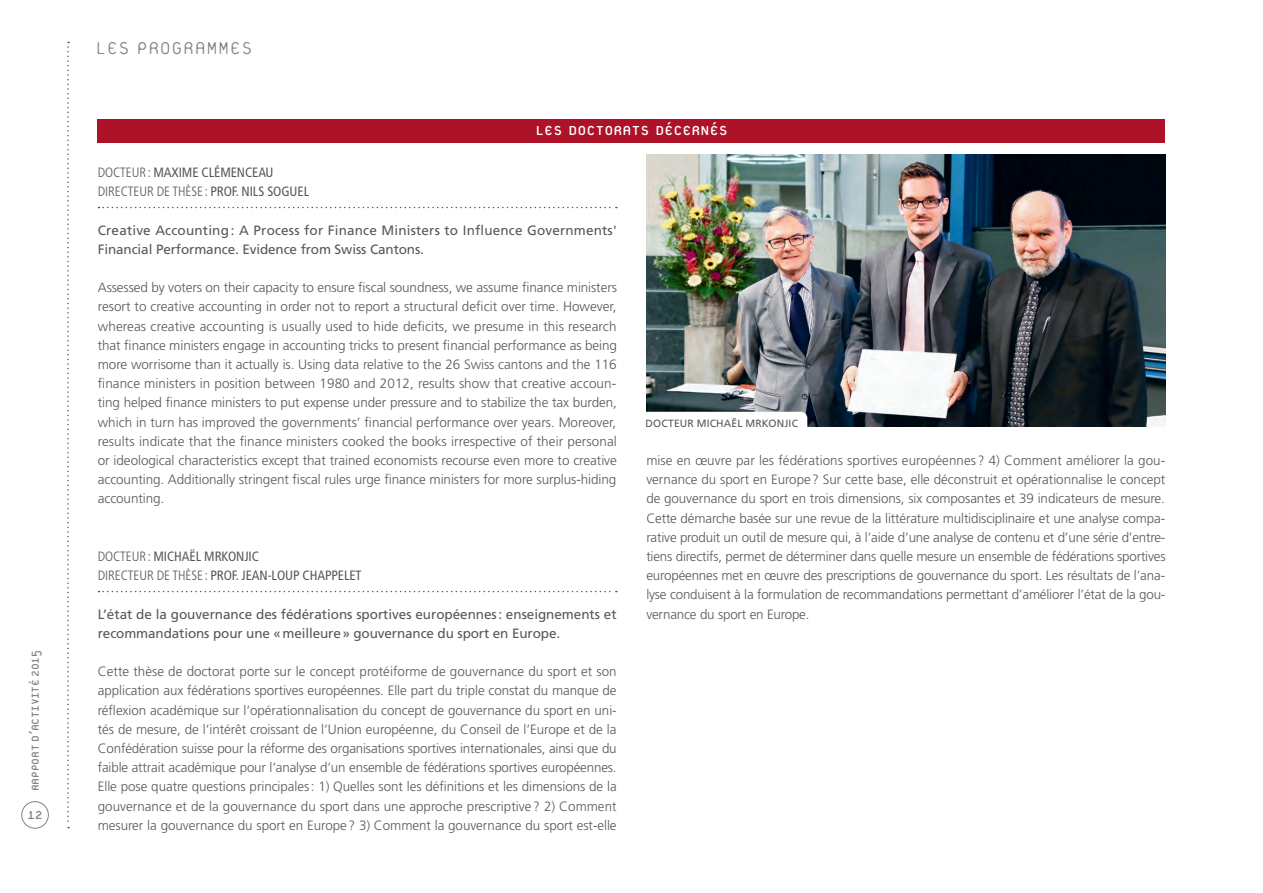
<style>
.page{position:relative;width:1263px;height:893px;background:#fff}
.page>*{position:absolute;margin:0;border:0;box-sizing:border-box;transform-origin:0 0}
.t1{font:100 25.5px "Platelet";letter-spacing:-.005em;color:#808285}
.t2{font:19.5px "Platelet";color:#fff}
.t3{font:17.25px "Platelet";color:#808285}
.t4{font:15px "Platelet";letter-spacing:-.02em;color:#808285}
.t5{font:300 13.5px/19.2px "Frutiger LT Std";letter-spacing:-.01em;color:#57585a;text-align:justify}
.t6{font:13.5px/19.2px "Frutiger LT Std";letter-spacing:-.005em;color:#57585a}
.t7{font:condensed 13.5px/19.2px "Frutiger LT Std";letter-spacing:-.005em;color:#57585a}
.t8{font:13.5px/19.2px "Frutiger LT Std";letter-spacing:.015em;color:#57585a}
.t9{font:10.5px "Frutiger LT Std";letter-spacing:.015em;color:#57585a}
.s1{font-weight:300}
</style>
<div class="page">
<svg style="left:67px;top:42px;width:2px;height:786px"></svg>
<div style="left:21px;top:801px;width:28px;height:28px;border:1px solid #808285;border-radius:50%"></div>
<img style="left:646px;top:155px;width:519px;height:272px">
<svg style="left:99px;top:207px;width:518px;height:1px"></svg>
<svg style="left:99px;top:591px;width:518px;height:1px"></svg>
<div style="left:98px;top:119px;width:1067px;height:24px;background:#ae1229"></div>
<svg style="left:646px;top:412px;width:161px;height:15px"></svg>
<p class="t4" style="left:28px;top:791px;width:142px;rotate:-90deg">RAPPORT D’ACTIVITÉ 2015</p>
<p class="t3" style="left:27px;top:807px;width:17px">12</p>
<h1 class="t1" style="left:95px;top:36px;width:160px">LES PROGRAMMES</h1>
<h2 class="t2" style="left:535px;top:122px;width:194px">LES DOCTORATS DÉCERNÉS</h2>
<p class="t7" style="left:98px;top:163px;width:213px"><span class="s1">DOCTEUR:</span> MAXIME CLÉMENCEAU<br><span class="s1">DIRECTEUR DE THÈSE :</span> PROF. NILS SOGUEL</p>
<p class="t8" style="left:98px;top:220px;width:520px">Creative Accounting: A Process for Finance Ministers to Influence Governments'<br>Financial Performance. Evidence from Swiss Cantons.</p>
<p class="t5" style="left:98px;top:278px;width:521px">Assessed by voters on their capacity to ensure fiscal soundness, we assume finance ministers resort to creative accounting in order not to report a structural deficit over time. However, whereas creative accounting is usually used to hide deficits, we presume in this research that finance ministers engage in accounting tricks to present financial performance as being more worrisome than it actually is. Using data relative to the 26 Swiss cantons and the 116 finance ministers in position between 1980 and 2012, results show that creative accoun&shy;ting helped finance ministers to put expense under pressure and to stabilize the tax burden, which in turn has improved the governments’ financial performance over years. Moreover, results indicate that the finance ministers cooked the books irrespective of their personal or ideological characteristics except that trained economists recourse even more to creative accounting. Additionally stringent fiscal rules urge finance ministers for more surplus-hiding accounting.</p>
<p class="t7" style="left:98px;top:547px;width:265px"><span class="s1">DOCTEUR:</span> MICHAËL MRKONJIC<br><span class="s1">DIRECTEUR DE THÈSE :</span> PROF. JEAN-LOUP CHAPPELET</p>
<p class="t6" style="left:98px;top:604px;width:520px">L’état de la gouvernance des fédérations sportives européennes: enseignements et recommandations pour une «meilleure» gouvernance du sport en Europe.</p>
<p class="t5" style="left:98px;top:662px;width:520px">Cette thèse de doctorat porte sur le concept protéiforme de gouvernance du sport et son application aux fédérations sportives européennes. Elle part du triple constat du manque de réflexion académique sur l‘opérationnalisation du concept de gouvernance du sport en uni&shy;tés de mesure, de l‘intérêt croissant de l‘Union européenne, du Conseil de l‘Europe et de la Confédération suisse pour la réforme des organisations sportives internationales, ainsi que du faible attrait académique pour l‘analyse d‘un ensemble de fédérations sportives européennes.<br>Elle pose quatre questions principales: 1) Quelles sont les définitions et les dimensions de la gouvernance et de la gouvernance du sport dans une approche prescriptive ? 2) Comment mesurer la gouvernance du sport en Europe? 3) Comment la gouvernance du sport est-elle</p>
<p class="t9" style="left:645px;top:417px;width:154px">DOCTEUR MICHAËL MRKONJIC</p>
<p class="t5" style="left:646px;top:451px;width:521px">mise en œuvre par les fédérations sportives européennes ? 4) Comment améliorer la gou&shy;vernance du sport en Europe? Sur cette base, elle déconstruit et opérationnalise le concept de gouvernance du sport en trois dimensions, six composantes et 39 indicateurs de mesure.<br>Cette démarche basée sur une revue de la littérature multidisciplinaire et une analyse compa&shy;rative produit un outil de mesure qui, à l’aide d’une analyse de contenu et d’une série d’entre&shy;tiens directifs, permet de déterminer dans quelle mesure un ensemble de fédérations sportives européennes met en œuvre des prescriptions de gouvernance du sport. Les résultats de l’ana&shy;lyse conduisent à la formulation de recommandations permettant d’améliorer l’état de la gou&shy;vernance du sport en Europe.</p>
</div>
